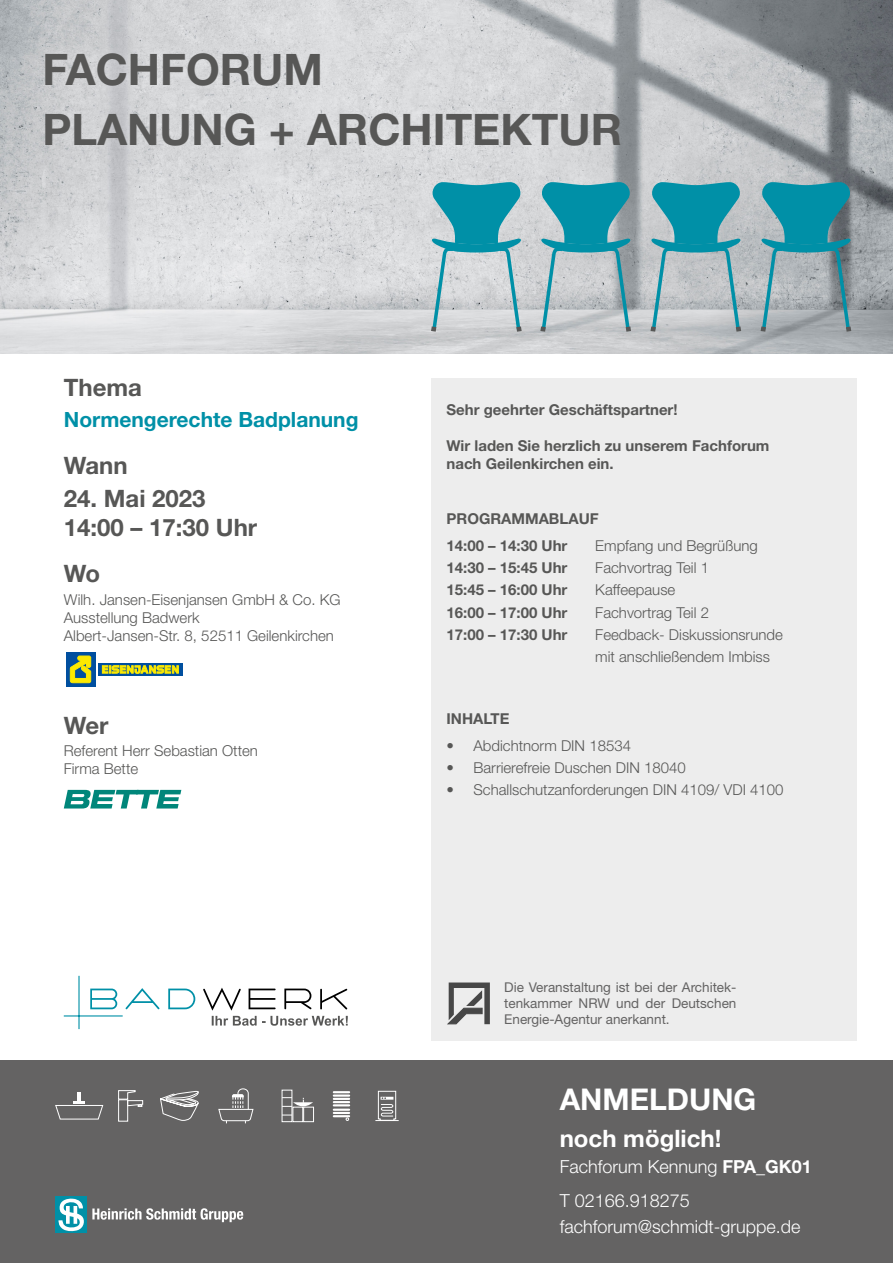
<style>
.page{position:relative;width:893px;height:1263px;background:#fff}
.page>*{position:absolute;margin:0;border:0;box-sizing:border-box;transform-origin:0 0}
.t1{font:700 43.5px/60px "Helvetica Neue LT Std";color:#575756}
.t2{font:700 30px "Helvetica Neue LT Std";color:#fff}
.t3{font:700 24px/28.8px "Helvetica Neue LT Std";color:#575756}
.t4{font:700 24px "Helvetica Neue LT Std";color:#fff}
.t5{font:700 21px "Helvetica Neue LT Std";color:#0090a7}
.t6{font:300 18px/34.3px "Helvetica Neue LT Std";color:#fff}
.t7{font:300 15px/18px "Helvetica Neue LT Std";color:#575756}
.t8{font:700 15px/18px "Helvetica Neue LT Std";color:#575756}
.t9{font:13.5px/16.2px "Helvetica Neue LT Std";color:#646363;text-align:justify}
.s1{font-weight:700}
</style>
<div class="page">
<img style="left:0;top:0;width:893px;height:354px">
<svg style="left:539px;top:182px;width:93px;height:151px;background:#7bb0ba"></svg>
<svg style="left:649px;top:182px;width:94px;height:151px;background:#7cb1bb"></svg>
<svg style="left:759px;top:182px;width:94px;height:151px;background:#679ea8"></svg>
<svg style="left:430px;top:182px;width:93px;height:151px;background:#87bbc5"></svg>
<div style="left:0;top:1060px;width:893px;height:203px;background:#646363"></div>
<div style="left:431px;top:378px;width:425px;height:663px;background:#ededed"></div>
<div style="left:118px;top:1099px;width:10px;height:22px;border:1px solid #fff"></div>
<svg style="left:118px;top:1090px;width:25px;height:17px"></svg>
<div style="left:282px;top:1090px;width:10px;height:32px;border:1px solid #fff"></div>
<div style="left:292px;top:1107px;width:11px;height:15px;border:1px solid #fff"></div>
<div style="left:303px;top:1107px;width:11px;height:15px;border:1px solid #fff"></div>
<svg style="left:282px;top:1097px;width:31px;height:10px"></svg>
<hr style="left:334px;top:1108px;width:15px;height:3px;background:#fff">
<svg style="left:334px;top:1091px;width:15px;height:15px"></svg>
<svg style="left:334px;top:1112px;width:15px;height:9px"></svg>
<svg style="left:160px;top:1091px;width:39px;height:30px"></svg>
<svg style="left:55px;top:1092px;width:49px;height:28px"></svg>
<svg style="left:375px;top:1090px;width:24px;height:31px"></svg>
<svg style="left:218px;top:1088px;width:36px;height:35px"></svg>
<div style="left:55px;top:1196px;width:32px;height:37px;background:#0090a7"></div>
<svg style="left:58px;top:1198px;width:26px;height:34px"></svg>
<svg style="left:92px;top:1208px;width:151px;height:14px"></svg>
<svg style="left:66px;top:652px;width:29px;height:35px"></svg>
<svg style="left:70px;top:656px;width:21px;height:27px"></svg>
<svg style="left:98px;top:663px;width:84px;height:13px"></svg>
<svg style="left:102px;top:665px;width:76px;height:8px"></svg>
<svg style="left:64px;top:790px;width:117px;height:18px"></svg>
<svg style="left:90px;top:988px;width:27px;height:21px"></svg>
<svg style="left:125px;top:988px;width:35px;height:21px"></svg>
<svg style="left:168px;top:988px;width:27px;height:21px"></svg>
<svg style="left:203px;top:988px;width:145px;height:38px"></svg>
<hr style="left:78px;top:976px;width:2px;height:53px;background:#0090a7">
<hr style="left:64px;top:1015px;width:59px;height:1px;background:#0090a7">
<svg style="left:447px;top:982px;width:43px;height:42px"></svg>
<h1 class="t1" style="left:43px;top:39px;width:581px">FACHFORUM<br>PLANUNG + ARCHITEKTUR</h1>
<h3 class="t3" style="left:64px;top:372px;width:80px">Thema</h3>
<h3 class="t5" style="left:64px;top:406px;width:296px">Normengerechte Badplanung</h3>
<h3 class="t3" style="left:64px;top:450px;width:66px">Wann</h3>
<h3 class="t3" style="left:64px;top:483px;width:195px">24. Mai 2023<br>14:00 – 17:30 Uhr</h3>
<h3 class="t3" style="left:64px;top:559px;width:38px">Wo</h3>
<p class="t7" style="left:64px;top:590px;width:278px">Wilh. Jansen-Eisenjansen GmbH &amp; Co. KG<br>Ausstellung Badwerk<br>Albert-Jansen-Str. 8, 52511 Geilenkirchen</p>
<h3 class="t3" style="left:64px;top:710px;width:46px">Wer</h3>
<p class="t7" style="left:64px;top:741px;width:196px">Referent Herr Sebastian Otten<br>Firma Bette</p>
<p class="t8" style="left:446px;top:400px;width:233px">Sehr geehrter Geschäftspartner!</p>
<p class="t8" style="left:446px;top:436px;width:325px">Wir laden Sie herzlich zu unserem Fachforum nach Geilenkirchen ein.</p>
<p class="t8" style="left:446px;top:505px;width:154px;line-height:26.5px">PROGRAMMABLAUF<br>14:00 – 14:30 Uhr</p>
<p class="t7" style="left:595px;top:536px;width:164px">Empfang und Begrüßung</p>
<p class="t8" style="left:446px;top:558px;width:122px">14:30 – 15:45 Uhr</p>
<p class="t7" style="left:595px;top:559px;width:115px">Fachvortrag Teil 1</p>
<p class="t8" style="left:446px;top:581px;width:122px">15:45 – 16:00 Uhr</p>
<p class="t7" style="left:595px;top:581px;width:82px">Kaffeepause</p>
<p class="t8" style="left:446px;top:603px;width:122px">16:00 – 17:00 Uhr</p>
<p class="t7" style="left:595px;top:603px;width:115px">Fachvortrag Teil 2</p>
<p class="t8" style="left:446px;top:625px;width:122px">17:00 – 17:30 Uhr</p>
<p class="t7" style="left:595px;top:623px;width:189px;line-height:21.6px">Feedback- Diskussionsrunde mit anschließendem Imbiss</p>
<p class="t8" style="left:446px;top:709px;width:65px">INHALTE</p>
<p class="t7" style="left:446px;top:736px;width:186px">• Abdichtnorm DIN 18534</p>
<p class="t7" style="left:446px;top:758px;width:241px">• Barrierefreie Duschen DIN 18040</p>
<p class="t7" style="left:446px;top:780px;width:339px">• Schallschutzanforderungen DIN 4109/ VDI 4100</p>
<p class="t9" style="left:504px;top:979px;width:234px">Die Veranstaltung ist bei der Architek&shy;tenkammer NRW und der Deutschen Energie-Agentur anerkannt.</p>
<h2 class="t2" style="left:560px;top:1080px;width:198px">ANMELDUNG</h2>
<h3 class="t4" style="left:560px;top:1124px;width:163px">noch möglich!</h3>
<p class="t6" style="left:560px;top:1149px;width:254px">Fachforum Kennung <span class="s1">FPA_GK01<br></span>T 02166.918275</p>
<p class="t6" style="left:560px;top:1209px;width:242px">fachforum@schmidt-gruppe.de</p>
</div>
